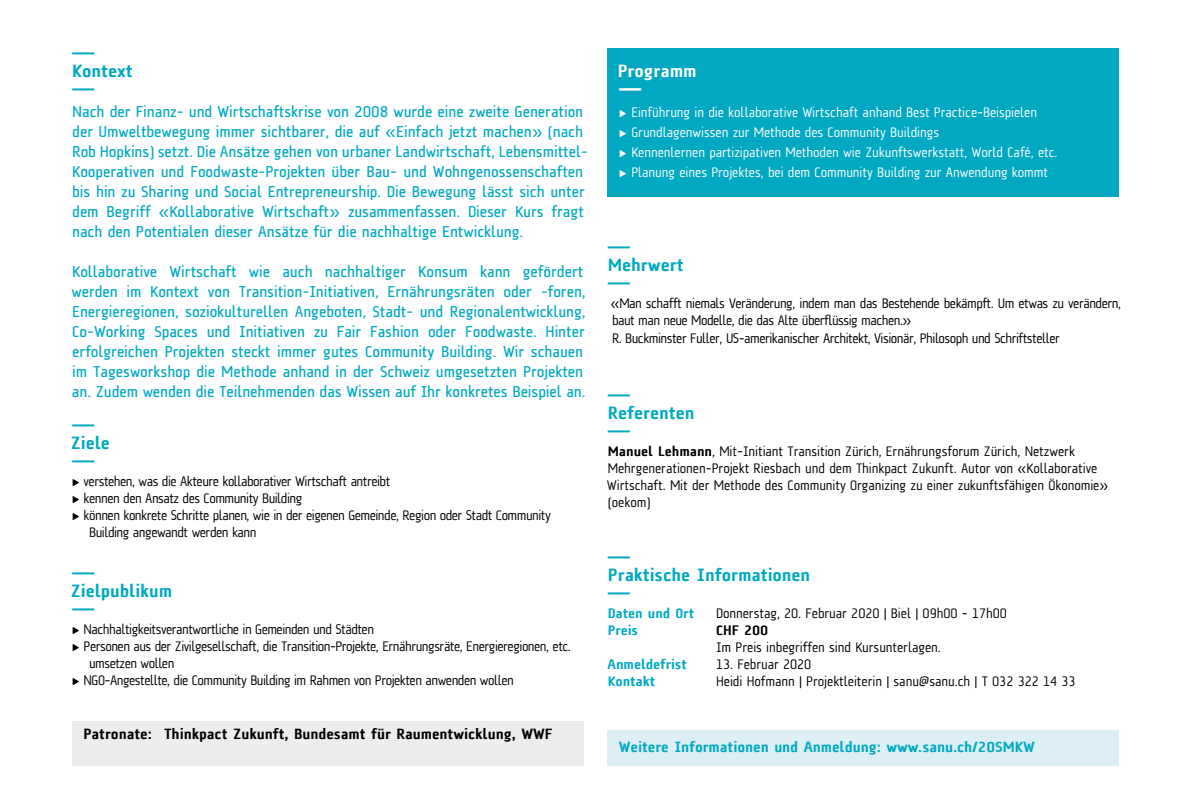
<style>
.page{position:relative;width:1191px;height:808px;background:#fff}
.page>*{position:absolute;margin:0;border:0;box-sizing:border-box;transform-origin:0 0}
.t1{font:300 24px "A Asanu";color:#00a9c1}
.t2{font:24px "A Asanu";color:#fff}
.t3{font:900 18px "A Asanu";letter-spacing:-.01em;color:#00a9c1}
.t4{font:900 18px "A Asanu";letter-spacing:-.01em;color:#fff}
.t5{font:500 16px/20px "A Asanu";letter-spacing:-.01em;color:#00a9c1}
.t6{font:900 15px "A Asanu";letter-spacing:-.01em;color:#000}
.t7{font:900 15px "A Asanu";letter-spacing:-.01em;color:#00a9c1}
.t8{font:14px/17.6px "A Asanu";letter-spacing:-.04em;color:#000}
.t9{font:14px/17px "A Asanu";letter-spacing:-.01em;color:#000}
.t10{font:14px/20px "A Asanu";letter-spacing:-.01em;color:#fff}
.t11{font:900 14px "A Asanu";letter-spacing:-.01em;color:#00a9c1}
.t12{font:900 14px "A Asanu";letter-spacing:-.01em;color:#000}
.s1{font-weight:900}
</style>
<div class="page">
<div style="left:607px;top:48px;width:512px;height:149px;background:#00a9c1"></div>
<div style="left:72px;top:721px;width:511px;height:45px;background:#ededed"></div>
<div style="left:607px;top:730px;width:512px;height:36px;background:#dceff4"></div>
<h1 class="t1" style="left:72px;top:40px;width:25px">—</h1>
<p class="t3" style="left:72px;top:61px;width:62px">Kontext</p>
<h1 class="t1" style="left:72px;top:76px;width:25px">—</h1>
<p class="t5" style="left:72px;top:102px;width:517px">Nach der Finanz- und Wirtschaftskrise von 2008 wurde eine zweite Generation der Umweltbewegung immer sichtbarer, die auf «Einfach jetzt machen» (nach Rob Hopkins) setzt. Die Ansätze gehen von urbaner Landwirtschaft, Lebensmittel-Kooperativen und Foodwaste-Projekten über Bau- und Wohngenossenschaften bis hin zu Sharing und Social Entrepreneurship. Die Bewegung lässt sich unter dem Begriff «Kollaborative Wirtschaft» zusammenfassen. Dieser Kurs fragt nach den Potentialen dieser Ansätze für die nachhaltige Entwicklung.</p>
<p class="t5" style="left:71px;top:262px;width:516px">Kollaborative Wirtschaft wie auch nachhaltiger Konsum kann gefördert werden im Kontext von Transition-Initiativen, Ernährungsräten oder -foren, Energieregionen, soziokulturellen Angeboten, Stadt- und Regionalentwicklung, Co-Working Spaces und Initiativen zu Fair Fashion oder Foodwaste. Hinter erfolgreichen Projekten steckt immer gutes Community Building. Wir schauen im Tagesworkshop die Methode anhand in der Schweiz umgesetzten Projekten an. Zudem wenden die Teilnehmenden das Wissen auf Ihr konkretes Beispiel an.</p>
<h1 class="t1" style="left:72px;top:412px;width:25px">—</h1>
<p class="t3" style="left:71px;top:433px;width:41px">Ziele</p>
<h1 class="t1" style="left:72px;top:448px;width:25px">—</h1>
<p class="t8" style="left:73px;top:473px;width:319px">&gt; verstehen, was die Akteure kollaborativer Wirtschaft antreibt</p>
<p class="t8" style="left:73px;top:490px;width:231px">&gt; kennen den Ansatz des Community Building</p>
<p class="t8" style="left:73px;top:507px;width:479px">&gt; können konkrete Schritte planen, wie in der eigenen Gemeinde, Region oder Stadt Community</p>
<p class="t8" style="left:89px;top:524px;width:169px">Building angewandt werden kann</p>
<h1 class="t1" style="left:72px;top:560px;width:25px">—</h1>
<p class="t3" style="left:71px;top:581px;width:103px">Zielpublikum</p>
<h1 class="t1" style="left:72px;top:596px;width:25px">—</h1>
<p class="t8" style="left:73px;top:621px;width:303px">&gt; Nachhaltigkeitsverantwortliche in Gemeinden und Städten</p>
<p class="t8" style="left:73px;top:638px;width:499px">&gt; Personen aus der Zivilgesellschaft, die Transition-Projekte, Ernährungsräte, Energieregionen, etc.</p>
<p class="t8" style="left:89px;top:655px;width:87px">umsetzen wollen</p>
<p class="t8" style="left:73px;top:672px;width:442px">&gt; NGO-Angestellte, die Community Building im Rahmen von Projekten anwenden wollen</p>
<p class="t6" style="left:83px;top:726px;width:470px">Patronate: Thinkpact Zukunft, Bundesamt für Raumentwicklung, WWF</p>
<p class="t4" style="left:618px;top:61px;width:81px">Programm</p>
<h1 class="t2" style="left:618px;top:75px;width:25px">—</h1>
<p class="t10" style="left:620px;top:102px;width:439px">&gt; Einführung in die kollaborative Wirtschaft anhand Best Practice-Beispielen<br>&gt; Grundlagenwissen zur Methode des Community Buildings<br>&gt; Kennenlernen partizipativen Methoden wie Zukunftswerkstatt, World Café, etc. &gt; Planung eines Projektes, bei dem Community Building zur Anwendung kommt</p>
<h1 class="t1" style="left:607px;top:234px;width:25px">—</h1>
<p class="t3" style="left:608px;top:255px;width:77px">Mehrwert</p>
<h1 class="t1" style="left:607px;top:270px;width:25px">—</h1>
<p class="t8" style="left:611px;top:294px;width:512px">«Man schafft niemals Veränderung, indem man das Bestehende bekämpft. Um etwas zu verändern, baut man neue Modelle, die das Alte überflüssig machen.»<br>R. Buckminster Fuller, US-amerikanischer Architekt, Visionär, Philosoph und Schriftsteller</p>
<h1 class="t1" style="left:607px;top:382px;width:25px">—</h1>
<p class="t3" style="left:608px;top:403px;width:88px">Referenten</p>
<h1 class="t1" style="left:607px;top:418px;width:25px">—</h1>
<p class="t9" style="left:607px;top:442px;width:503px"><span class="s1">Manuel Lehmann</span>, Mit-Initiant Transition Zürich, Ernährungsforum Zürich, Netzwerk Mehrgenerationen-Projekt Riesbach und dem Thinkpact Zukunft. Autor von «Kollaborative Wirtschaft. Mit der Methode des Community Organizing zu einer zukunftsfähigen Ökonomie» (oekom)</p>
<h1 class="t1" style="left:607px;top:544px;width:25px">—</h1>
<p class="t3" style="left:608px;top:565px;width:204px">Praktische Informationen</p>
<h1 class="t1" style="left:607px;top:580px;width:25px">—</h1>
<p class="t11" style="left:608px;top:605px;width:88px">Daten und Ort</p>
<p class="t9" style="left:716px;top:605px;width:292px">Donnerstag, 20. Februar 2020 | Biel | 09h00 - 17h00</p>
<p class="t11" style="left:608px;top:622px;width:32px">Preis</p>
<p class="t12" style="left:716px;top:622px;width:54px">CHF 200</p>
<p class="t9" style="left:716px;top:639px;width:226px">Im Preis inbegriffen sind Kursunterlagen.</p>
<p class="t11" style="left:607px;top:656px;width:81px">Anmeldefrist</p>
<p class="t9" style="left:716px;top:656px;width:97px">13. Februar 2020</p>
<p class="t11" style="left:608px;top:673px;width:49px">Kontakt</p>
<p class="t9" style="left:716px;top:673px;width:361px">Heidi Hofmann | Projektleiterin | sanu@sanu.ch | T 032 322 14 33</p>
<p class="t7" style="left:619px;top:738px;width:417px">Weitere Informationen und Anmeldung: www.sanu.ch/20SMKW</p>
</div>
